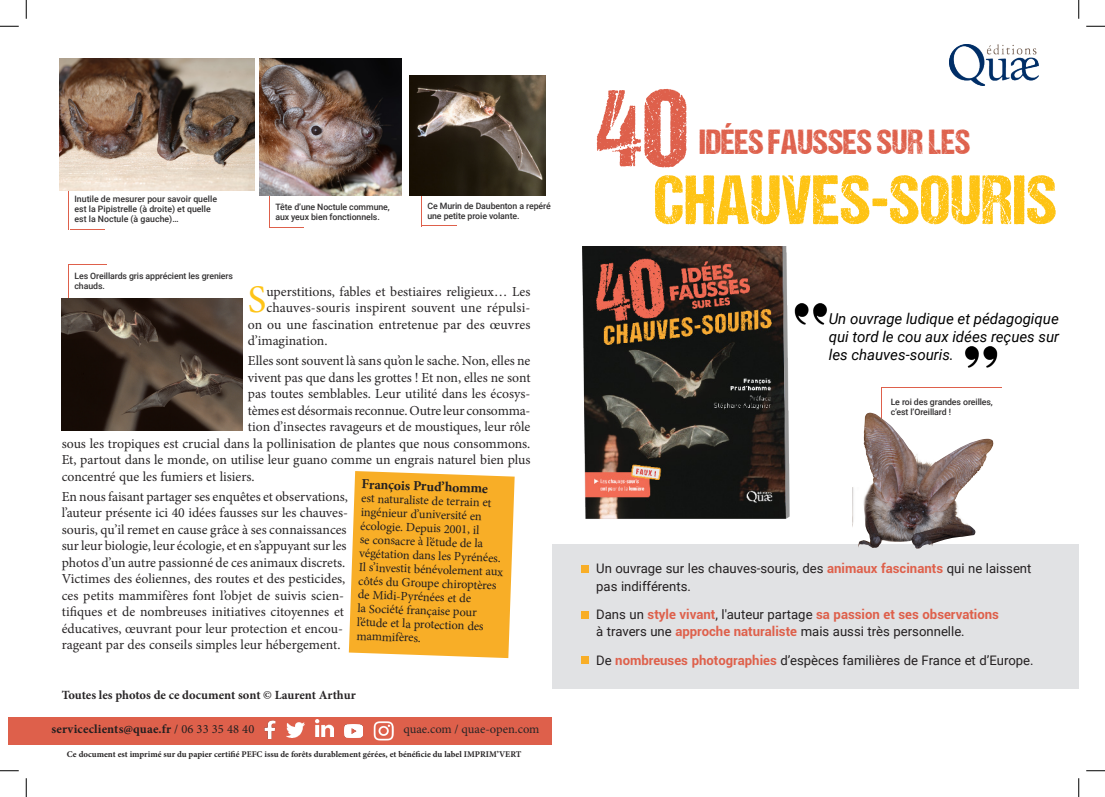
<style>
.page{position:relative;width:1105px;height:797px;background:#fff}
.page>*{position:absolute;margin:0;border:0;box-sizing:border-box;transform-origin:0 0}
.t1{font:112.5px "DCC Ash";color:#de604b}
.t2{font:70px "DCC Ash";letter-spacing:.01em;color:#fec313}
.résumé_4e{font:39.12px "Minion Pro";color:#fec418}
.t3{font:35px "DCC Ash";color:#de604b}
.t4{font:italic 15px/18px "Roboto";color:#000;text-align:justify}
.résumé_4e-2{font:13.75px/16.5px "Minion Pro";color:#282526}
.tit{font:700 13.75px "Minion Pro";color:#231f20}
.résumé_4e-3{font:13.12px/17.5px "Roboto";color:#231f20}
.tit-2{font:12.5px/13.8px "Minion Pro";color:#231f20}
.t5{font:700 12.5px "Minion Pro";color:#282526}
.t6{font:700 12.5px "Minion Pro";letter-spacing:.015em;color:#231f20}
.t7{font:12.5px "Minion Pro";color:#282526}
.t8{font:500 8.75px/10px "Roboto";letter-spacing:-.01em;color:#312f30}
.t9{font:700 8.75px "Minion Pro";color:#282526}
.s1{font-weight:400}
.s2{font-weight:700;color:#de604b}
</style>
<div class="page">
<hr style="left:881px;top:388px;width:1px;height:35px;background:#de604b">
<div style="left:552px;top:544px;width:527px;height:144px;background:#e1e2e4"></div>
<hr style="left:421px;top:161px;width:1px;height:65px;background:#de604b">
<img style="left:410px;top:75px;width:136px;height:120px">
<hr style="left:269px;top:99px;width:1px;height:129px;background:#de604b">
<hr style="left:270px;top:227px;width:34px;height:1px;background:#de604b">
<img style="left:260px;top:58px;width:142px;height:138px">
<hr style="left:422px;top:226px;width:35px;height:1px;background:#de604b">
<svg style="left:349px;top:471px;width:166px;height:187px;background:#f8b335"></svg>
<div style="left:582px;top:565px;width:7px;height:7px;background:#f8ae27"></div>
<div style="left:582px;top:656px;width:7px;height:8px;background:#f8ae27"></div>
<div style="left:582px;top:611px;width:7px;height:7px;background:#f8ae27"></div>
<img style="left:950px;top:45px;width:88px;height:40px">
<img style="left:794px;top:303px;width:33px;height:22px">
<img style="left:965px;top:346px;width:33px;height:22px">
<div style="left:9px;top:716px;width:543px;height:28px;background:#de604b"></div>
<img style="left:315px;top:719px;width:18px;height:18px">
<img style="left:287px;top:722px;width:17px;height:15px">
<img style="left:345px;top:724px;width:18px;height:13px">
<img style="left:265px;top:720px;width:10px;height:19px">
<img style="left:582px;top:246px;width:208px;height:273px">
<hr style="left:68px;top:264px;width:39px;height:1px;background:#de604b">
<hr style="left:68px;top:264px;width:1px;height:101px;background:#de604b">
<img style="left:62px;top:298px;width:181px;height:132px">
<img style="left:373px;top:721px;width:20px;height:20px">
<img style="left:852px;top:413px;width:79px;height:135px">
<hr style="left:68px;top:100px;width:1px;height:130px;background:#de604b">
<hr style="left:70px;top:229px;width:34px;height:1px;background:#de604b">
<img style="left:59px;top:58px;width:195px;height:132px">
<hr style="left:881px;top:387px;width:121px;height:1px;background:#de604b">
<svg style="left:0;top:25px;width:19px;height:2px"></svg>
<svg style="left:1086px;top:25px;width:19px;height:2px"></svg>
<svg style="left:0;top:770px;width:19px;height:1px"></svg>
<svg style="left:1086px;top:770px;width:19px;height:1px"></svg>
<svg style="left:25px;top:0;width:2px;height:19px"></svg>
<svg style="left:25px;top:778px;width:2px;height:19px"></svg>
<svg style="left:1078px;top:0;width:1px;height:19px"></svg>
<svg style="left:1078px;top:778px;width:1px;height:19px"></svg>
<p class="t8" style="left:74px;top:194px;width:144px">Inutile de mesurer pour savoir quelle est la Pipistrelle (à droite) et quelle est la Noctule (à gauche)…</p>
<p class="t8" style="left:275px;top:201px;width:116px">Tête d’une Noctule commune, aux yeux bien fonctionnels.</p>
<p class="t8" style="left:427px;top:200px;width:125px">Ce Murin de Daubenton a repéré</p>
<p class="t8" style="left:427px;top:210px;width:94px">une petite proie volante.</p>
<p class="t8" style="left:74px;top:270px;width:160px">Les Oreillards gris apprécient les greniers chauds.</p>
<p class="résumé_4e" style="left:248px;top:273px;width:20px">S</p>
<p class="résumé_4e-2" style="left:266px;top:283px;width:265px">uperstitions, fables et bestiaires religieux… Les</p>
<p class="résumé_4e-2" style="left:266px;top:299px;width:265px">chauves-souris inspirent souvent une répulsi-</p>
<p class="résumé_4e-2" style="left:248px;top:316px;width:284px">on ou une fascination entretenue par des œuvres</p>
<p class="résumé_4e-2" style="left:248px;top:332px;width:81px">d’imagination.</p>
<p class="résumé_4e-2" style="left:248px;top:352px;width:284px">Elles sont souvent là sans qu’on le sache. Non, elles ne</p>
<p class="résumé_4e-2" style="left:248px;top:369px;width:284px">vivent pas que dans les grottes ! Et non, elles ne sont</p>
<p class="résumé_4e-2" style="left:248px;top:385px;width:284px">pas toutes semblables. Leur utilité dans les écosys-</p>
<p class="résumé_4e-2" style="left:248px;top:402px;width:284px">tèmes est désormais reconnue. Outre leur consomma-</p>
<p class="résumé_4e-2" style="left:248px;top:418px;width:284px">tion d’insectes ravageurs et de moustiques, leur rôle</p>
<p class="résumé_4e-2" style="left:62px;top:435px;width:470px">sous les tropiques est crucial dans la pollinisation de plantes que nous consommons.</p>
<p class="résumé_4e-2" style="left:62px;top:451px;width:470px">Et, partout dans le monde, on utilise leur guano comme un engrais naturel bien plus</p>
<p class="résumé_4e-2" style="left:62px;top:468px;width:194px">concentré que les fumiers et lisiers.</p>
<p class="résumé_4e-2" style="left:62px;top:488px;width:288px">En nous faisant partager ses enquêtes et observations, l’auteur présente ici 40 idées fausses sur les chauves&shy;souris, qu’il remet en cause grâce à ses connaissances sur leur biologie, leur écologie, et en s’appuyant sur les photos d’un autre passionné de ces animaux discrets.<br>Victimes des éoliennes, des routes et des pesticides, ces petits mammifères font l’objet de suivis scien&shy;tifiques et de nombreuses initiatives citoyennes et éducatives, œuvrant pour leur protection et encou&shy;rageant par des conseils simples leur hébergement.</p>
<p class="tit" style="left:362px;top:474px;width:128px;rotate:2deg">François Prud’homme</p>
<p class="tit-2" style="left:362px;top:491px;width:146px;rotate:2deg">est naturaliste de terrain et ingénieur d’université en écologie. Depuis 2001, il<br>se consacre à l’étude de la végétation dans les Pyrénées.<br>Il s’investit bénévolement aux côtés du Groupe chiroptères de Midi-Pyrénées et de<br>la Société française pour l’étude et la protection des mammifères.</p>
<p class="t5" style="left:62px;top:685px;width:295px">Toutes les photos de ce document sont © Laurent Arthur</p>
<p class="t6" style="left:51px;top:720px;width:204px">serviceclients@quae.fr <span class="s1">/ 06 33 35 48 40</span></p>
<p class="t7" style="left:403px;top:721px;width:137px">quae.com / quae-open.com</p>
<p class="t9" style="left:67px;top:747px;width:456px">Ce document est imprimé sur du papier certifié PEFC issu de forêts durablement gérées, et bénéficie du label IMPRIM’VERT</p>
<p class="t1" style="left:595px;top:68px;width:94px">40</p>
<p class="t3" style="left:699px;top:123px;width:272px">IDÉES FAUSSES SUR LES</p>
<p class="t2" style="left:654px;top:162px;width:404px">CHAUVES-SOURIS</p>
<p class="t4" style="left:829px;top:309px;width:232px">Un ouvrage ludique et pédagogique qui tord le cou aux idées reçues sur les chauves-souris.</p>
<p class="t8" style="left:891px;top:396px;width:104px">Le roi des grandes oreilles, c’est l’Oreillard !</p>
<p class="résumé_4e-3" style="left:596px;top:559px;width:437px">Un ouvrage sur les chauves-souris, des <span class="s2">animaux fascinants</span> qui ne laissent pas indifférents.</p>
<p class="résumé_4e-3" style="left:596px;top:605px;width:404px">Dans un <span class="s2">style vivant</span>, l'auteur partage <span class="s2">sa passion et ses observations </span>à travers une <span class="s2">approche naturaliste</span> mais aussi très personnelle.</p>
<p class="résumé_4e-3" style="left:596px;top:650px;width:439px">De <span class="s2">nombreuses photographies</span> d’espèces familières de France et d’Europe.</p>
</div>
